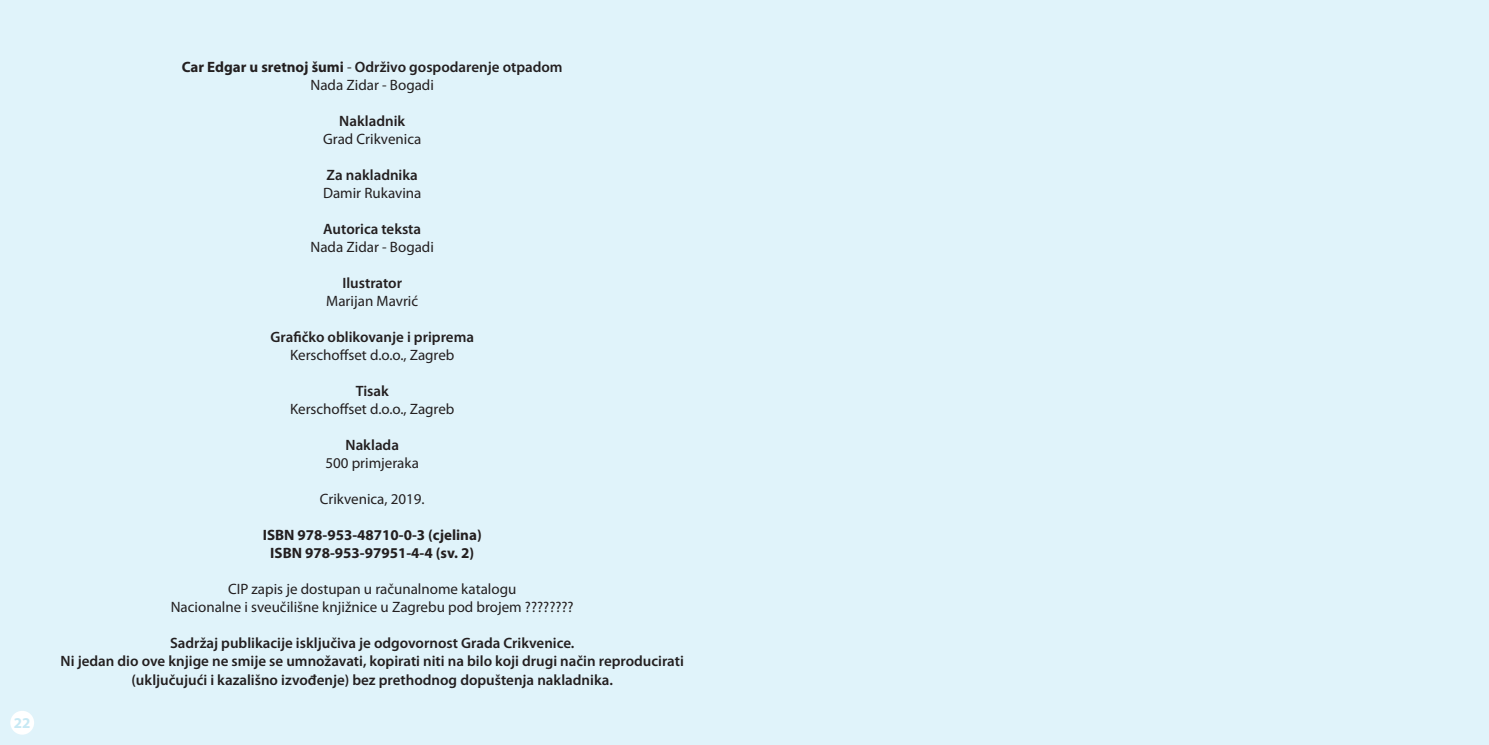
<style>
.page{position:relative;width:1489px;height:745px;background:#fff}
.page>*{position:absolute;margin:0;border:0;box-sizing:border-box;transform-origin:0 0}
.t1{font:600 15px/18px "Myriad Pro";color:#231f20;text-align:center}
.t2{font:15px/18px "Myriad Pro";color:#231f20;text-align:center}
.t3{font:700 15px/18px "Myriad Pro";color:#231f20;text-align:center}
.t4{font:700 15px "Myriad Pro";color:#c7e9f4}
.s1{font-weight:700}
.s2{font-weight:400}
</style>
<div class="page">
<div style="left:0;top:0;width:1488px;height:744px;background:#e0f3fa"></div>
<div style="left:10px;top:710px;width:24px;height:24px;background:#fff;border-radius:50%"></div>
<p class="t4" style="left:14px;top:713px;width:18px">22</p>
<p class="t1" style="left:182px;top:57px;width:382px"><span class="s1">Car Edgar u sretnoj šumi</span> <span class="s2">-</span> Održivo gospodarenje otpadom<br><span class="s2">Nada Zidar - Bogadi</span></p>
<p class="t1" style="left:339px;top:111px;width:67px">Nakladnik</p>
<p class="t2" style="left:323px;top:129px;width:100px">Grad Crikvenica</p>
<p class="t1" style="left:326px;top:165px;width:93px">Za nakladnika</p>
<p class="t2" style="left:323px;top:183px;width:100px">Damir Rukavina</p>
<p class="t1" style="left:323px;top:219px;width:99px">Autorica teksta</p>
<p class="t2" style="left:310px;top:237px;width:125px">Nada Zidar - Bogadi</p>
<p class="t1" style="left:342px;top:273px;width:61px">Ilustrator</p>
<p class="t2" style="left:326px;top:291px;width:93px">Marijan Mavrić</p>
<p class="t1" style="left:270px;top:327px;width:205px">Grafičko oblikovanje i priprema</p>
<p class="t2" style="left:290px;top:345px;width:166px">Kerschoffset d.o.o., Zagreb</p>
<p class="t1" style="left:356px;top:381px;width:34px">Tisak</p>
<p class="t2" style="left:290px;top:399px;width:166px">Kerschoffset d.o.o., Zagreb</p>
<p class="t1" style="left:345px;top:435px;width:55px">Naklada</p>
<p class="t2" style="left:325px;top:453px;width:95px">500 primjeraka</p>
<p class="t2" style="left:320px;top:489px;width:106px">Crikvenica, 2019.</p>
<p class="t3" style="left:263px;top:525px;width:220px">ISBN 978-953-48710-0-3 (cjelina)<br>ISBN 978-953-97951-4-4 (sv. 2)</p>
<p class="t2" style="left:171px;top:579px;width:404px">CIP zapis je dostupan u računalnome katalogu<br>Nacionalne i sveučilišne knjižnice u Zagrebu pod brojem ????????</p>
<p class="t1" style="left:61px;top:633px;width:624px">Sadržaj publikacije isključiva je odgovornost Grada Crikvenice.<br>Ni jedan dio ove knjige ne smije se umnožavati, kopirati niti na bilo koji drugi način reproducirati (uključujući i kazališno izvođenje) bez prethodnog dopuštenja nakladnika.</p>
</div>
